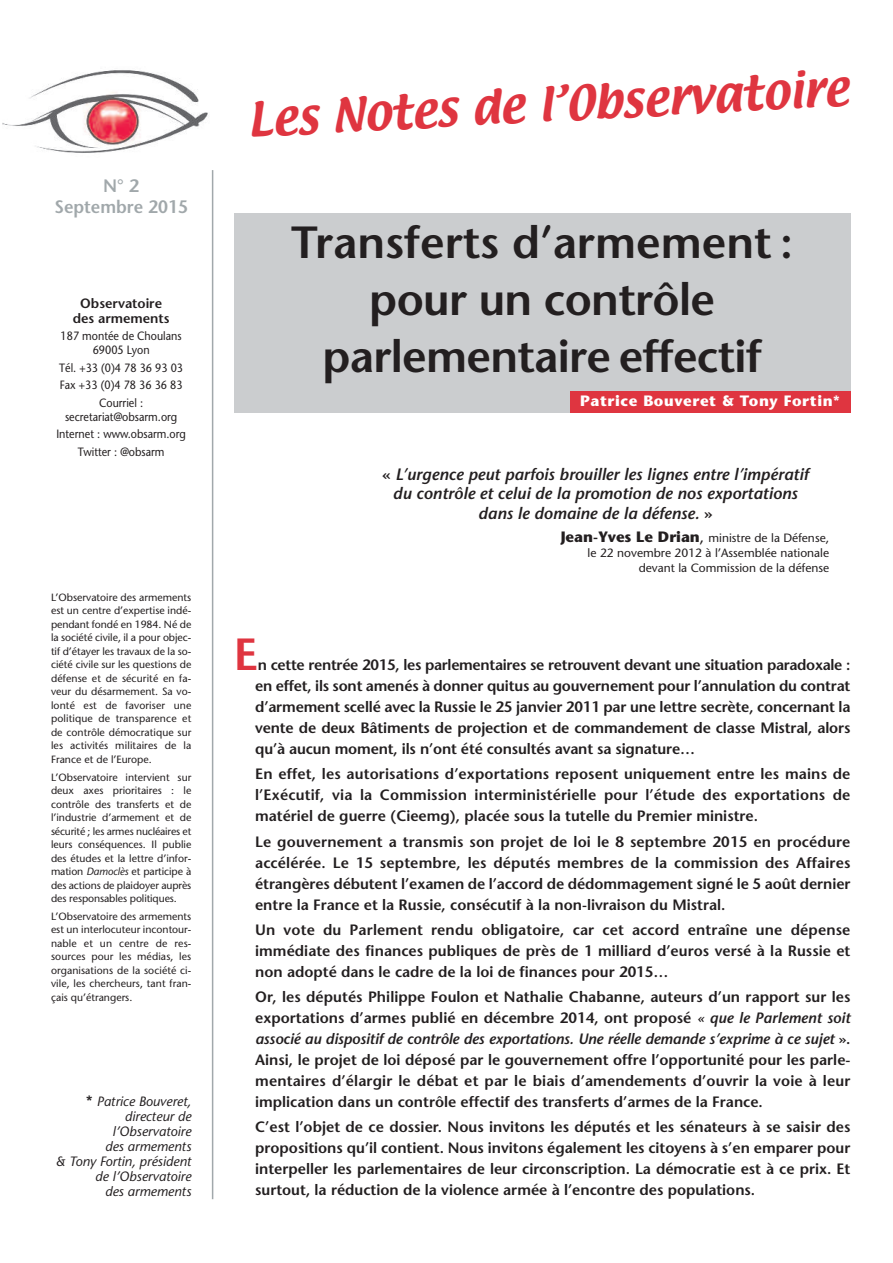
<style>
.page{position:relative;width:893px;height:1263px;background:#fff}
.page>*{position:absolute;margin:0;border:0;box-sizing:border-box;transform-origin:0 0}
.t1{font:600 45px/57px "Stone Sans";letter-spacing:-.015em;color:#231f20;text-align:center}
.t2{font:600 45px "Stone Sans";color:#df3540}
.t3{font:42px "Textile";color:#df3540}
.t4{font:600 18px/21.6px "Stone Sans";color:#a1a8ab;text-align:center}
.t5{font:italic 600 16.5px/19.5px "Stone Sans";color:#231f20;text-align:center}
.t6{font:600 15px/21px "Stone Sans";color:#231f20;text-align:justify}
.t7{font:700 15px "Stone Sans";letter-spacing:.04em;color:#fff}
.t8{font:italic 13.5px/15px "Stone Sans";color:#231f20;text-align:right}
.t9{font:600 13.5px/15px "Stone Sans";color:#231f20;text-align:center}
.t10{font:12px/17.7px "Stone Sans";color:#231f20;text-align:center;scale:.9 1}
.t11{font:12px/15px "Stone Sans";color:#231f20;text-align:right}
.t12{font:10.5px/13.5px "Stone Sans";color:#231f20;text-align:justify}
.s1{font-style:italic}
.s2{font-weight:600;font-style:normal;font-size:15px}
.s3{font-style:normal}
.s4{font-weight:700;font-size:15px}
.s5{font-size:15px}
</style>
<div class="page">
<div style="left:234px;top:213px;width:616px;height:199px;background:#cbcdcf"></div>
<hr style="left:212px;top:170px;width:1px;height:1029px;background:#a1a8ab">
<img style="left:3px;top:70px;width:205px;height:83px">
<div style="left:570px;top:391px;width:280px;height:21px;background:#df3540"></div>
<p class="t4" style="left:54px;top:177px;width:135px">N° 2<br>Septembre 2015</p>
<p class="t9" style="left:73px;top:297px;width:98px">Observatoire des armements</p>
<p class="t10" style="left:61px;top:331px;width:136px;line-height:13.5px">187 montée de Choulans<br>69005 Lyon</p>
<p class="t10" style="left:59px;top:360px;width:139px">Tél. +33 (0)4 78 36 93 03<br>Fax +33 (0)4 78 36 36 83<br>Courriel :</p>
<p class="t10" style="left:56px;top:409px;width:145px">secretariat@obsarm.org<br>Internet : www.obsarm.org<br>Twitter : @obsarm</p>
<p class="t12" style="left:51px;top:592px;width:142px">L’Observatoire des armements est un centre d’expertise indé&shy;pendant fondé en 1984. Né de la société civile, il a pour objec&shy;tif d’étayer les travaux de la so&shy;ciété civile sur les questions de défense et de sécurité en fa&shy;veur du désarmement. Sa vo&shy;lonté est de favoriser une politique de transparence et de contrôle démocratique sur les activités militaires de la France et de l’Europe.</p>
<p class="t12" style="left:51px;top:771px;width:142px">L’Observatoire intervient sur deux axes prioritaires : le contrôle des transferts et de l’industrie d’armement et de sécurité ; les armes nucléaires et leurs conséquences. Il publie des études et la lettre d’infor&shy;mation <span class="s1">Damoclès</span> et participe à des actions de plaidoyer auprès des responsables politiques.</p>
<p class="t12" style="left:51px;top:911px;width:142px">L’Observatoire des armements est un interlocuteur incontour&shy;nable et un centre de res&shy;sources pour les médias, les organisations de la société ci&shy;vile, les chercheurs, tant fran&shy;çais qu’étrangers.</p>
<p class="t8" style="left:55px;top:1095px;width:137px"><span class="s2">*</span> Patrice Bouveret, directeur de l’Observatoire<br>des armements<br>&amp; Tony Fortin, président de l’Observatoire<br>des armements</p>
<h2 class="t3" style="left:246px;top:95px;width:603px;rotate:-3deg">Les Notes de l’Observatoire</h2>
<h1 class="t1" style="left:291px;top:218px;width:503px">Transferts d’armement : pour un contrôle parlementaire effectif</h1>
<p class="t7" style="left:580px;top:394px;width:261px">Patrice Bouveret &amp; Tony Fortin*</p>
<p class="t5" style="left:382px;top:466px;width:427px"><span class="s3">«</span> L’urgence peut parfois brouiller les lignes entre l’impératif du contrôle et celui de la promotion de nos exportations dans le domaine de la défense. <span class="s3">»</span></p>
<p class="t11" style="left:561px;top:532px;width:270px"><span class="s4">Jean-Yves Le Drian</span><span class="s5">,</span> ministre de la Défense, le 22 novembre 2012 à l’Assemblée nationale devant la Commission de la défense</p>
<h1 class="t2" style="left:234px;top:637px;width:26px">E</h1>
<p class="t6" style="left:255px;top:656px;width:597px">n cette rentrée 2015, les parlementaires se retrouvent devant une situation paradoxale : en effet, ils sont amenés à donner quitus au gouvernement pour l’annulation du contrat d’armement scellé avec la Russie le 25 janvier 2011 par une lettre secrète, concernant la vente de deux Bâtiments de projection et de commandement de classe Mistral, alors qu’à aucun moment, ils n’ont été consultés avant sa signature…</p>
<p class="t6" style="left:255px;top:765px;width:597px">En effet, les autorisations d’exportations reposent uniquement entre les mains de l’Exécutif, via la Commission interministérielle pour l’étude des exportations de matériel de guerre (Cieemg), placée sous la tutelle du Premier ministre.</p>
<p class="t6" style="left:255px;top:832px;width:597px">Le gouvernement a transmis son projet de loi le 8 septembre 2015 en procédure accélérée. Le 15 septembre, les députés membres de la commission des Affaires étrangères débutent l’examen de l’accord de dédommagement signé le 5 août dernier entre la France et la Russie, consécutif à la non-livraison du Mistral.</p>
<p class="t6" style="left:255px;top:921px;width:597px">Un vote du Parlement rendu obligatoire, car cet accord entraîne une dépense immédiate des finances publiques de près de 1 milliard d’euros versé à la Russie et non adopté dans le cadre de la loi de finances pour 2015…</p>
<p class="t6" style="left:255px;top:988px;width:597px">Or, les députés Philippe Foulon et Nathalie Chabanne, auteurs d’un rapport sur les exportations d’armes publié en décembre 2014, ont proposé <span class="s1">« que le Parlement soit associé au dispositif de contrôle des exportations. Une réelle demande s’exprime à ce sujet</span> ».<br>Ainsi, le projet de loi déposé par le gouvernement offre l’opportunité pour les parle&shy;mentaires d’élargir le débat et par le biais d’amendements d’ouvrir la voie à leur implication dans un contrôle effectif des transferts d’armes de la France.</p>
<p class="t6" style="left:255px;top:1118px;width:597px">C’est l’objet de ce dossier. Nous invitons les députés et les sénateurs à se saisir des propositions qu’il contient. Nous invitons également les citoyens à s’en emparer pour interpeller les parlementaires de leur circonscription. La démocratie est à ce prix. Et surtout, la réduction de la violence armée à l’encontre des populations.</p>
</div>
